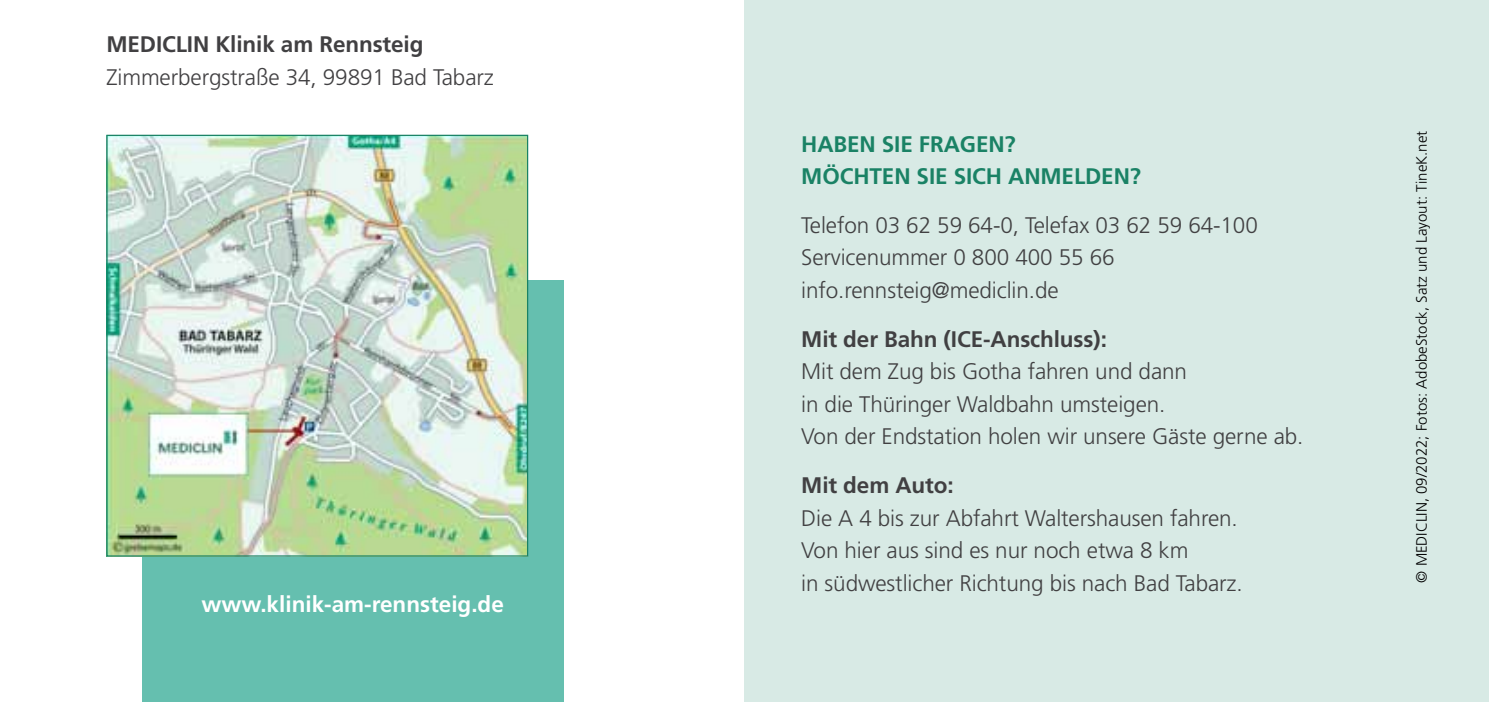
<style>
.page{position:relative;width:1489px;height:702px;background:#fff}
.page>*{position:absolute;margin:0;border:0;box-sizing:border-box;transform-origin:0 0}
.t1{font:300 22.5px/32.5px "Frutiger LT Pro";letter-spacing:-.005em;color:#414042}
.t2{font:700 22.5px "Frutiger LT Pro";letter-spacing:-.005em;color:#414042}
.t3{font:700 22.5px/32.5px "Frutiger LT Pro";letter-spacing:-.005em;color:#1a8265}
.t4{font:700 22.5px "Frutiger LT Pro";color:#fff}
.t5{font:300 15px "Frutiger LT Pro";color:#000}
</style>
<div class="page">
<div style="left:744px;top:0;width:744px;height:702px;background:#d8eae5"></div>
<div style="left:142px;top:280px;width:421px;height:422px;background:#65bfaf"></div>
<img style="left:108px;top:137px;width:418px;height:417px">
<p class="t2" style="left:106px;top:31px;width:319px">MediClin Klinik am Rennsteig</p>
<p class="t1" style="left:106px;top:61px;width:389px">Zimmerbergstraße 34, 99891 Bad Tabarz</p>
<p class="t4" style="left:201px;top:590px;width:304px">www.klinik-am-rennsteig.de</p>
<p class="t3" style="left:801px;top:127px;width:341px">Haben Sie Fragen?<br>Möchten Sie sich anm elden?</p>
<p class="t1" style="left:801px;top:209px;width:458px">Telefon 03 62 59 64-0, Telefax 03 62 59 64-100<br>Servicenummer 0 800 400 55 66 info.rennsteig@mediclin.de</p>
<p class="t2" style="left:801px;top:325px;width:307px">Mit der Bahn (ICE-Anschluss):</p>
<p class="t1" style="left:801px;top:355px;width:504px">Mit dem Zug bis Gotha fahren und dann<br>in die Thüringer Waldbahn umsteigen.<br>Von der Endstation holen wir unsere Gäste gerne ab.</p>
<p class="t2" style="left:801px;top:472px;width:154px">Mit dem Auto:</p>
<p class="t1" style="left:801px;top:501px;width:443px">Die A 4 bis zur Abfahrt Waltershausen fahren.<br>Von hier aus sind es nur noch etwa 8 km<br>in südwestlicher Richtung bis nach Bad Tabarz.</p>
<p class="t5" style="left:1412px;top:582px;width:453px;rotate:-90deg">© MediClin, 09/2022; Fotos: AdobeStock, Satz und Layout: TineK.net</p>
</div>
